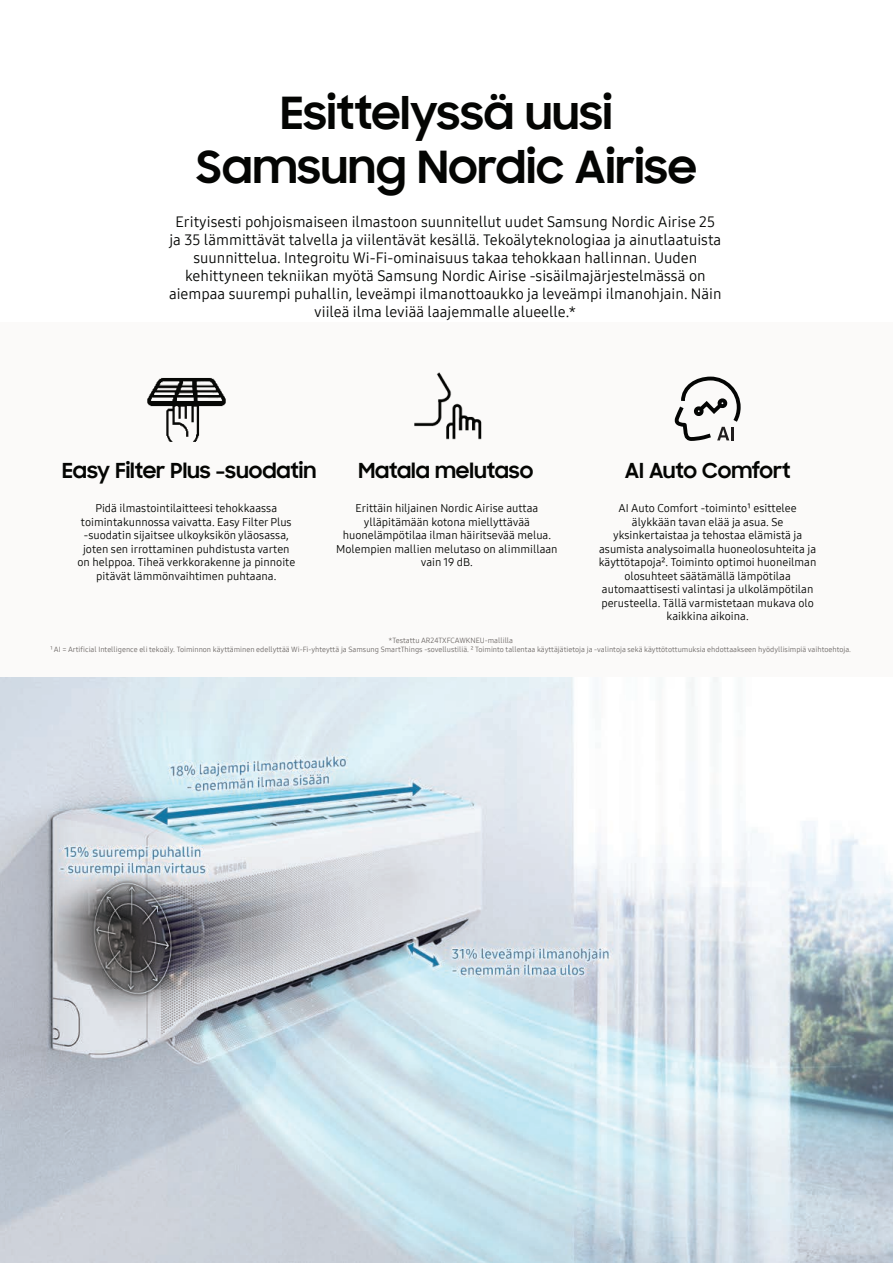
<style>
.page{position:relative;width:893px;height:1263px;background:#fff}
.page>*{position:absolute;margin:0;border:0;box-sizing:border-box;transform-origin:0 0}
.t1{font:700 45px/54px "Samsung Sharp Sans";color:#040503;text-align:center}
.t2{font:700 21px "Samsung Sharp Sans";color:#040503}
.t3{font:15px/18px "Samsung One 400";color:#040503;text-align:center}
.t4{font:11.25px/13.5px "Samsung One 400";color:#040503;text-align:center}
.t5{font:7.5px/9px "Samsung One 400";color:#6e6967;text-align:center}
</style>
<div class="page">
<div style="left:0;top:323px;width:893px;height:940px;background:#fbfaf9"></div>
<img style="left:147px;top:378px;width:79px;height:64px">
<img style="left:414px;top:372px;width:68px;height:68px">
<svg style="left:674px;top:376px;width:67px;height:65px"></svg>
<img style="left:0;top:677px;width:893px;height:586px">
<h1 class="t1" style="left:196px;top:83px;width:502px">Esittelyssä uusi<br>Samsung Nordic Airise</h1>
<p class="t3" style="left:169px;top:212px;width:554px">Erityisesti pohjoismaiseen ilmastoon suunnitellut uudet Samsung Nordic Airise 25 ja 35 lämmittävät talvella ja viilentävät kesällä. Tekoälyteknologiaa ja ainutlaatuista suunnittelua. Integroitu Wi-Fi-ominaisuus takaa tehokkaan hallinnan. Uuden kehittyneen tekniikan myötä Samsung Nordic Airise -sisäilmajärjestelmässä on aiempaa suurempi puhallin, leveämpi ilmanottoaukko ja leveämpi ilmanohjain. Näin viileä ilma leviää laajemmalle alueelle.*</p>
<h2 class="t2" style="left:62px;top:455px;width:256px">Easy Filter Plus -suodatin</h2>
<h2 class="t2" style="left:358px;top:455px;width:176px">Matala melutaso</h2>
<p class="t4" style="left:336px;top:501px;width:223px">Erittäin hiljainen Nordic Airise auttaa ylläpitämään kotona miellyttävää huonelämpötilaa ilman häiritsevää melua.<br>Molempien mallien melutaso on alimmillaan vain 19 dB.</p>
<p class="t4" style="left:77px;top:501px;width:219px">Pidä ilmastointilaitteesi tehokkaassa toimintakunnossa vaivatta. Easy Filter Plus -suodatin sijaitsee ulkoyksikön yläosassa, joten sen irrottaminen puhdistusta varten on helppoa. Tiheä verkkorakenne ja pinnoite pitävät lämmönvaihtimen puhtaana.</p>
<h2 class="t2" style="left:625px;top:455px;width:167px">AI Auto Comfort</h2>
<p class="t4" style="left:599px;top:501px;width:219px">AI Auto Comfort -toiminto¹ esittelee älykkään tavan elää ja asua. Se yksinkertaistaa ja tehostaa elämistä ja asumista analysoimalla huoneolosuhteita ja käyttötapoja². Toiminto optimoi huoneilman olosuhteet säätämällä lämpötilaa automaattisesti valintasi ja ulkolämpötilan perusteella. Tällä varmistetaan mukava olo kaikkina aikoina.</p>
<p class="t5" style="left:50px;top:635px;width:802px">*Testattu AR24TXFCAWKNEU-mallilla<br>¹AI = Artificial Intelligence eli tekoäly. Toiminnon käyttäminen edellyttää Wi-Fi-yhteyttä ja Samsung SmartThings -sovellustiliä. ² Toiminto tallentaa käyttäjätietoja ja -valintoja sekä käyttötottumuksia ehdottaakseen hyödyllisimpiä vaihtoehtoja.</p>
</div>
